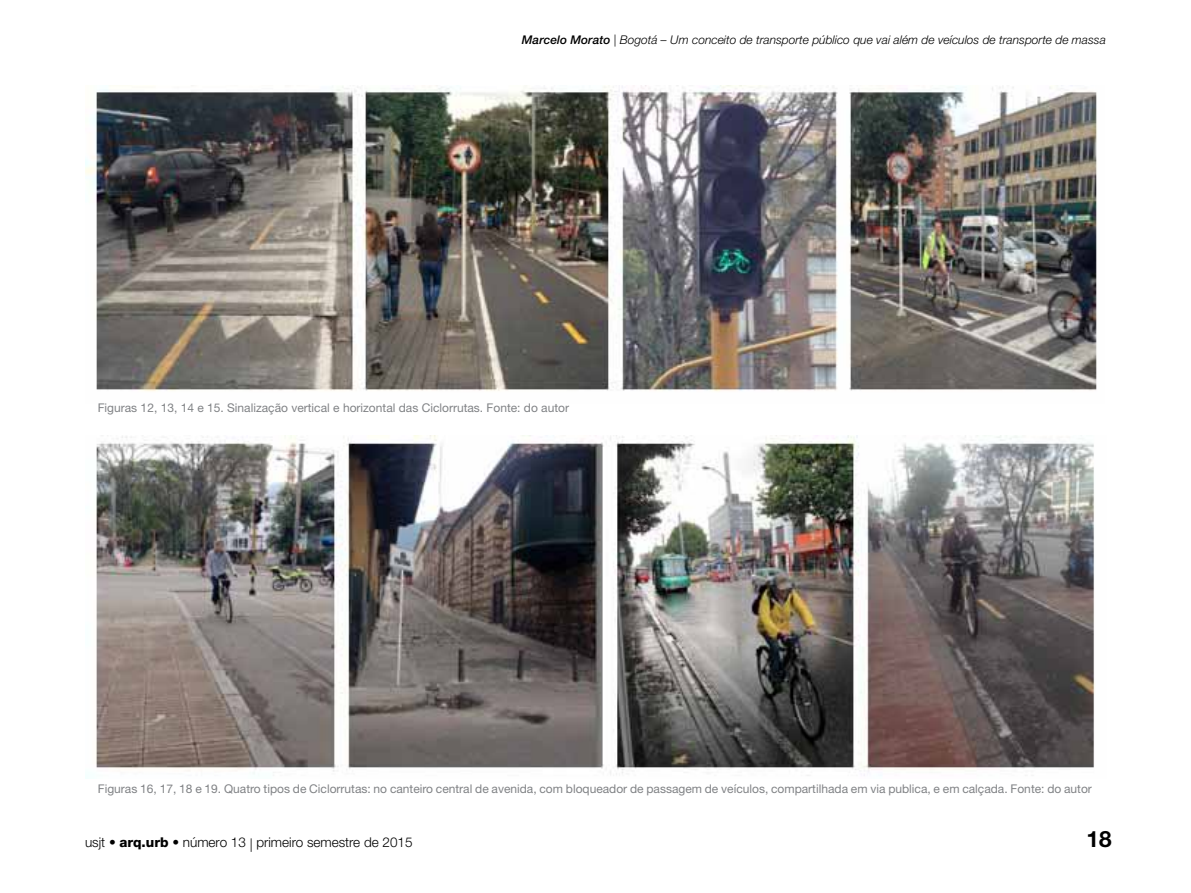
<style>
.page{position:relative;width:1191px;height:893px;background:#fff}
.page>*{position:absolute;margin:0;border:0;box-sizing:border-box;transform-origin:0 0}
.t1{font:700 22.5px "Helvetica Neue LT Std";color:#000}
.t2{font:300 13.5px "Helvetica Neue LT Std";color:#000}
.t3{font:12px "Helvetica Neue LT Std";color:#808285}
.t4{font:italic 300 12px "Helvetica Neue LT Std";color:#000}
.s1{font-weight:500}
.s2{font-weight:800}
</style>
<div class="page">
<img style="left:85px;top:85px;width:1012px;height:307px">
<img style="left:85px;top:436px;width:1010px;height:343px">
<p class="t4" style="left:522px;top:33px;width:585px"><span class="s1">Marcelo Morato</span> | Bogotá – Um conceito de transporte público que vai além de veículos de transporte de massa</p>
<p class="t3" style="left:98px;top:401px;width:473px">Figuras 12, 13, 14 e 15. Sinalização vertical e horizontal das Ciclorrutas. Fonte: do autor</p>
<p class="t3" style="left:98px;top:782px;width:995px">Figuras 16, 17, 18 e 19. Quatro tipos de Ciclorrutas: no canteiro central de avenida, com bloqueador de passagem de veículos, compartilhada em via publica, e em calçada. Fonte: do autor</p>
<p class="t2" style="left:85px;top:834px;width:329px">usjt • <span class="s2">arq.urb</span> • número 13 | primeiro semestre de 2015</p>
<h1 class="t1" style="left:1086px;top:825px;width:27px">18</h1>
</div>
